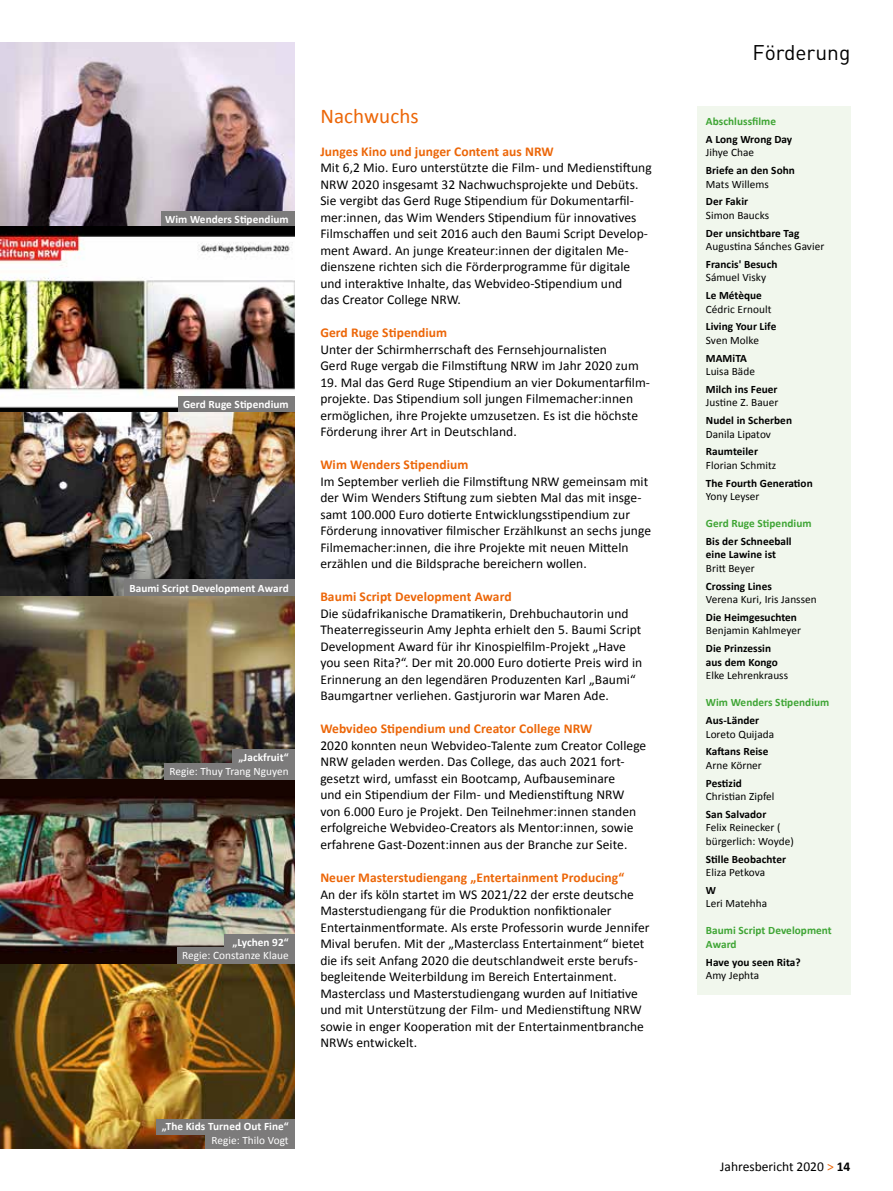
<style>
.page{position:relative;width:893px;height:1191px;background:#fff}
.page>*{position:absolute;margin:0;border:0;box-sizing:border-box;transform-origin:0 0}
.t1{font:21px "DIN";color:#000}
.t2{font:21px "Calibri";letter-spacing:.005em;color:#ec6608}
.t3{font:13.5px/16.5px "Calibri";letter-spacing:.005em;color:#000}
.t4{font:700 13.5px "Calibri";letter-spacing:.005em;color:#ec6608}
.t5{font:11.25px/13.5px "Calibri";letter-spacing:.005em;color:#000}
.t6{font:700 11.25px/13.5px "Calibri";letter-spacing:.005em;color:#000}
.t7{font:700 11.25px "Calibri";letter-spacing:.005em;color:#fff}
.t8{font:700 11.25px/13.5px "Calibri";letter-spacing:.005em;color:#3fa535}
.t9{font:11.25px "Calibri";letter-spacing:.005em;color:#fff}
.s1{color:#ec6608}
.s2{font-weight:700}
</style>
<div class="page">
<img style="left:0;top:43px;width:295px;height:184px">
<div style="left:161px;top:212px;width:134px;height:15px;background:#7c7b7b"></div>
<img style="left:0;top:595px;width:295px;height:185px">
<img style="left:0;top:780px;width:295px;height:184px">
<img style="left:0;top:411px;width:295px;height:184px">
<img style="left:0;top:227px;width:295px;height:184px">
<div style="left:178px;top:396px;width:117px;height:15px;background:#7c7b7b"></div>
<div style="left:177px;top:947px;width:118px;height:17px;background:#7c7b7b"></div>
<div style="left:224px;top:933px;width:71px;height:17px;background:#7c7b7b"></div>
<img style="left:0;top:964px;width:295px;height:184px">
<div style="left:206px;top:1133px;width:89px;height:15px;background:#7c7b7b"></div>
<div style="left:156px;top:1119px;width:139px;height:15px;background:#7c7b7b"></div>
<div style="left:165px;top:763px;width:130px;height:17px;background:#7c7b7b"></div>
<div style="left:233px;top:749px;width:62px;height:17px;background:#7c7b7b"></div>
<div style="left:124px;top:578px;width:171px;height:17px;background:#7c7b7b"></div>
<div style="left:697px;top:106px;width:153px;height:889px;background:#f1f7ed"></div>
<hr style="left:892px;top:595px;width:1px;height:185px;background:#b3b2b2">
<p class="t7" style="left:165px;top:212px;width:125px">Wim Wenders Stipendium</p>
<p class="t7" style="left:183px;top:397px;width:107px">Gerd Ruge Stipendium</p>
<p class="t7" style="left:129px;top:580px;width:161px">Baumi Script Development Award</p>
<p class="t7" style="left:238px;top:750px;width:52px">„Jackfruit“</p>
<p class="t9" style="left:169px;top:764px;width:121px">Regie: Thuy Trang Nguyen</p>
<p class="t7" style="left:232px;top:934px;width:58px">„Lychen 92“</p>
<p class="t9" style="left:182px;top:948px;width:108px">Regie: Constanze Klaue</p>
<p class="t7" style="left:162px;top:1119px;width:128px">„The Kids Turned Out Fine“</p>
<p class="t9" style="left:212px;top:1132px;width:79px">Regie: Thilo Vogt</p>
<h1 class="t2" style="left:320px;top:103px;width:100px">Nachwuchs</h1>
<p class="t4" style="left:320px;top:143px;width:235px">Junges Kino und junger Content aus NRW</p>
<p class="t3" style="left:320px;top:160px;width:333px">Mit 6,2 Mio. Euro unterstützte die Film- und Medienstiftung NRW 2020 insgesamt 32 Nachwuchsprojekte und Debüts.<br>Sie vergibt das Gerd Ruge Stipendium für Dokumentarfil&shy;mer:innen, das Wim Wenders Stipendium für innovatives Filmschaffen und seit 2016 auch den Baumi Script Develop&shy;ment Award. An junge Kreateur:innen der digitalen Me&shy;dienszene richten sich die Förderprogramme für digitale und interaktive Inhalte, das Webvideo-Stipendium und<br>das Creator College NRW.</p>
<p class="t4" style="left:320px;top:324px;width:128px">Gerd Ruge Stipendium</p>
<p class="t3" style="left:320px;top:341px;width:320px">Unter der Schirmherrschaft des Fernsehjournalisten<br>Gerd Ruge vergab die Filmstiftung NRW im Jahr 2020 zum</p>
<p class="t3" style="left:320px;top:374px;width:331px">19. Mal das Gerd Ruge Stipendium an vier Dokumentarfilm&shy;projekte. Das Stipendium soll jungen Filmemacher:innen ermöglichen, ihre Projekte umzusetzen. Es ist die höchste Förderung ihrer Art in Deutschland.</p>
<p class="t4" style="left:320px;top:456px;width:150px">Wim Wenders Stipendium</p>
<p class="t3" style="left:320px;top:473px;width:332px">Im September verlieh die Filmstiftung NRW gemeinsam mit der Wim Wenders Stiftung zum siebten Mal das mit insge&shy;samt 100.000 Euro dotierte Entwicklungsstipendium zur Förderung innovativer filmischer Erzählkunst an sechs junge Filmemacher:innen, die ihre Projekte mit neuen Mitteln erzählen und die Bildsprache bereichern wollen.</p>
<p class="t4" style="left:320px;top:588px;width:193px">Baumi Script Development Award</p>
<p class="t3" style="left:320px;top:605px;width:324px">Die südafrikanische Dramatikerin, Drehbuchautorin und Theaterregisseurin Amy Jephta erhielt den 5. Baumi Script Development Award für ihr Kinospielfilm-Projekt „Have you seen Rita?“. Der mit 20.000 Euro dotierte Preis wird in Erinnerung an den legendären Produzenten Karl „Baumi“ Baumgartner verliehen. Gastjurorin war Maren Ade.</p>
<p class="t4" style="left:320px;top:720px;width:274px">Webvideo Stipendium und Creator College NRW</p>
<p class="t3" style="left:320px;top:737px;width:327px">2020 konnten neun Webvideo-Talente zum Creator College NRW geladen werden. Das College, das auch 2021 fort&shy;gesetzt wird, umfasst ein Bootcamp, Aufbauseminare<br>und ein Stipendium der Film- und Medienstiftung NRW von 6.000 Euro je Projekt. Den Teilnehmer:innen standen erfolgreiche Webvideo-Creators als Mentor:innen, sowie erfahrene Gast-Dozent:innen aus der Branche zur Seite.</p>
<p class="t4" style="left:320px;top:869px;width:306px">Neuer Masterstudiengang „Entertainment Producing“</p>
<p class="t3" style="left:320px;top:885px;width:331px">An der ifs köln startet im WS 2021/22 der erste deutsche Masterstudiengang für die Produktion nonfiktionaler Entertainmentformate. Als erste Professorin wurde Jennifer Mival berufen. Mit der „Masterclass Entertainment“ bietet die ifs seit Anfang 2020 die deutschlandweit erste berufs&shy;begleitende Weiterbildung im Bereich Entertainment.<br>Masterclass und Masterstudiengang wurden auf Initiative und mit Unterstützung der Film- und Medienstiftung NRW sowie in enger Kooperation mit der Entertainmentbranche NRWs entwickelt.</p>
<h1 class="t1" style="left:753px;top:39px;width:99px">Förderung</h1>
<p class="t8" style="left:706px;top:114px;width:72px">Abschlussfilme</p>
<p class="t6" style="left:706px;top:132px;width:88px">A Long Wrong Day</p>
<p class="t5" style="left:706px;top:146px;width:50px">Jihye Chae</p>
<p class="t6" style="left:706px;top:163px;width:91px">Briefe an den Sohn</p>
<p class="t5" style="left:706px;top:177px;width:64px">Mats Willems</p>
<p class="t6" style="left:706px;top:195px;width:44px">Der Fakir</p>
<p class="t5" style="left:706px;top:208px;width:65px">Simon Baucks</p>
<p class="t6" style="left:706px;top:226px;width:95px">Der unsichtbare Tag</p>
<p class="t5" style="left:706px;top:239px;width:120px">Augustina Sánches Gavier</p>
<p class="t6" style="left:706px;top:257px;width:73px">Francis' Besuch</p>
<p class="t5" style="left:706px;top:271px;width:62px">Sámuel Visky</p>
<p class="t6" style="left:706px;top:288px;width:58px">Le Métèque</p>
<p class="t5" style="left:706px;top:302px;width:67px">Cédric Ernoult</p>
<p class="t6" style="left:706px;top:320px;width:72px">Living Your Life</p>
<p class="t5" style="left:706px;top:333px;width:55px">Sven Molke</p>
<p class="t6" style="left:706px;top:351px;width:43px">MAMiTA</p>
<p class="t5" style="left:706px;top:365px;width:51px">Luisa Bäde</p>
<p class="t6" style="left:706px;top:382px;width:73px">Milch ins Feuer</p>
<p class="t5" style="left:706px;top:396px;width:74px">Justine Z. Bauer</p>
<p class="t6" style="left:706px;top:413px;width:88px">Nudel in Scherben</p>
<p class="t5" style="left:706px;top:427px;width:67px">Danila Lipatov</p>
<p class="t6" style="left:706px;top:445px;width:54px">Raumteiler</p>
<p class="t5" style="left:706px;top:458px;width:72px">Florian Schmitz</p>
<p class="t6" style="left:706px;top:476px;width:108px">The Fourth Generation</p>
<p class="t5" style="left:706px;top:490px;width:55px">Yony Leyser</p>
<p class="t8" style="left:706px;top:516px;width:107px">Gerd Ruge Stipendium</p>
<p class="t6" style="left:706px;top:534px;width:87px">Bis der Schneeball eine Lawine ist</p>
<p class="t5" style="left:706px;top:561px;width:50px">Britt Beyer</p>
<p class="t6" style="left:706px;top:579px;width:67px">Crossing Lines</p>
<p class="t5" style="left:706px;top:593px;width:112px">Verena Kuri, Iris Janssen</p>
<p class="t6" style="left:706px;top:610px;width:93px">Die Heimgesuchten</p>
<p class="t5" style="left:706px;top:624px;width:97px">Benjamin Kahlmeyer</p>
<p class="t6" style="left:706px;top:641px;width:74px">Die Prinzessin aus dem Kongo</p>
<p class="t5" style="left:706px;top:669px;width:84px">Elke Lehrenkrauss</p>
<p class="t8" style="left:706px;top:695px;width:125px">Wim Wenders Stipendium</p>
<p class="t6" style="left:706px;top:713px;width:55px">Aus-Länder</p>
<p class="t5" style="left:706px;top:727px;width:70px">Loreto Quijada</p>
<p class="t6" style="left:706px;top:744px;width:64px">Kaftans Reise</p>
<p class="t5" style="left:706px;top:758px;width:57px">Arne Körner</p>
<p class="t6" style="left:706px;top:776px;width:38px">Pestizid</p>
<p class="t5" style="left:706px;top:789px;width:70px">Christian Zipfel</p>
<p class="t6" style="left:706px;top:807px;width:62px">San Salvador</p>
<p class="t5" style="left:706px;top:821px;width:89px">Felix Reinecker ( bürgerlich: Woyde)</p>
<p class="t6" style="left:706px;top:852px;width:82px">Stille Beobachter</p>
<p class="t5" style="left:706px;top:865px;width:61px">Eliza Petkova</p>
<p class="t6" style="left:706px;top:883px;width:12px">W</p>
<p class="t5" style="left:706px;top:897px;width:63px">Leri Matehha</p>
<p class="t8" style="left:706px;top:923px;width:127px">Baumi Script Development<br>Award</p>
<p class="t6" style="left:706px;top:955px;width:96px">Have you seen Rita?</p>
<p class="t5" style="left:706px;top:968px;width:55px">Amy Jephta</p>
<p class="t3" style="left:720px;top:1158px;width:132px">Jahresbericht 2020 <span class="s1">&gt;</span> <span class="s2">14</span></p>
</div>
